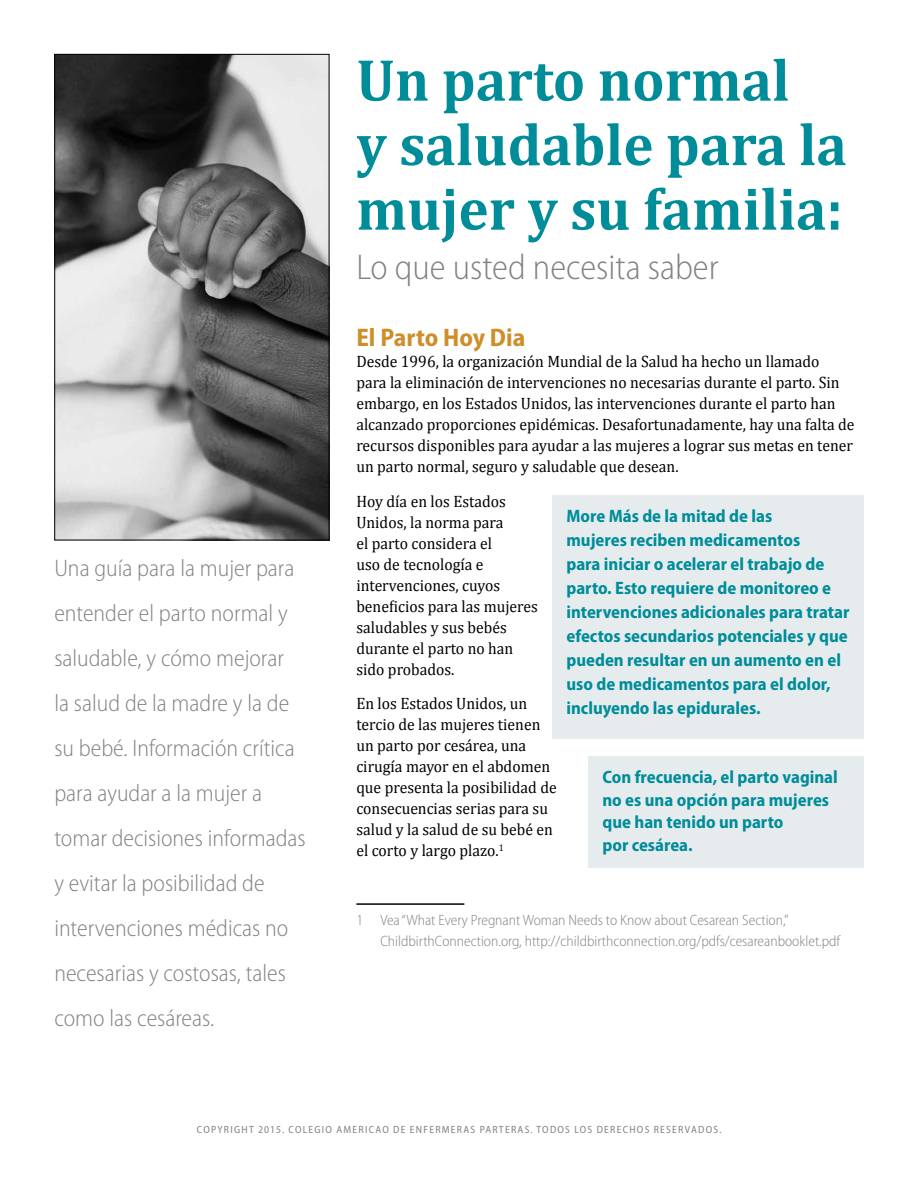
<style>
.page{position:relative;width:918px;height:1188px;background:#fff}
.page>*{position:absolute;margin:0;border:0;box-sizing:border-box;transform-origin:0 0}
.t1{font:700 60px/64.5px "Cambria";color:#008d99;scale:.95 1}
.t2{font:300 semi-condensed 36px "Myriad Pro";color:#808285}
.t3{font:700 semi-condensed 25.5px "Myriad Pro";color:#ce8f2a}
.t4{font:300 semi-condensed 24px/45px "Myriad Pro";color:#808285}
.t5{font:700 semi-condensed 18px/24px "Myriad Pro";color:#008d99}
.t6{font:16.5px/21px "Cambria";color:#000;scale:.95 1}
.t7{font:300 semi-condensed 15px/21px "Myriad Pro";color:#808285}
.t8{font:semi-condensed 10.5px "Myriad Pro";letter-spacing:.12em;color:#808285}
</style>
<div class="page">
<hr style="left:356px;top:903px;width:108px;height:2px;background:#000">
<img style="left:56px;top:56px;width:271px;height:482px">
<div style="left:54px;top:54px;width:275px;height:486px;border:1px solid #000"></div>
<div style="left:553px;top:495px;width:311px;height:244px;background:#e6ecee"></div>
<div style="left:589px;top:756px;width:275px;height:111px;background:#e6ecee"></div>
<p class="t4" style="left:54px;top:546px;width:253px">Una guía para la mujer para entender el parto normal y saludable, y cómo mejorar<br>la salud de la madre y la de su bebé. Información crítica para ayudar a la mujer a tomar decisiones informadas y evitar la posibilidad de intervenciones médicas no necesarias y costosas, tales como las cesáreas.</p>
<h1 class="t1" style="left:356px;top:46px;width:518px">Un parto normal<br>y saludable para la mujer y su familia:</h1>
<h2 class="t2" style="left:356px;top:248px;width:364px">Lo que usted necesita saber</h2>
<h3 class="t3" style="left:356px;top:324px;width:171px">El Parto Hoy Dia</h3>
<p class="t6" style="left:356px;top:351px;width:526px">Desde 1996, la organización Mundial de la Salud ha hecho un llamado<br>para la eliminación de intervenciones no necesarias durante el parto. Sin embargo, en los Estados Unidos, las intervenciones durante el parto han alcanzado proporciones epidémicas. Desafortunadamente, hay una falta de recursos disponibles para ayudar a las mujeres a lograr sus metas en tener un parto normal, seguro y saludable que desean.</p>
<p class="t6" style="left:356px;top:491px;width:192px">Hoy día en los Estados<br>Unidos, la norma para<br>el parto considera el<br>uso de tecnología e intervenciones, cuyos beneficios para las mujeres saludables y sus bebés durante el parto no han sido probados.</p>
<p class="t6" style="left:356px;top:693px;width:212px">En los Estados Unidos, un tercio de las mujeres tienen un parto por cesárea, una cirugía mayor en el abdomen que presenta la posibilidad de consecuencias serias para su salud y la salud de su bebé en el corto y largo plazo.<sup>1</sup></p>
<p class="t5" style="left:566px;top:505px;width:285px">More Más de la mitad de las<br>mujeres reciben medicamentos<br>para iniciar o acelerar el trabajo de parto. Esto requiere de monitoreo e intervenciones adicionales para tratar efectos secundarios potenciales y que pueden resultar en un aumento en el uso de medicamentos para el dolor, incluyendo las epidurales.</p>
<p class="t5" style="left:602px;top:766px;width:237px;line-height:22.5px">Con frecuencia, el parto vaginal no es una opción para mujeres que han tenido un parto<br>por cesárea.</p>
<p class="t7" style="left:380px;top:910px;width:461px;text-indent:-24px">1 Vea “What Every Pregnant Woman Needs to Know about Cesarean Section,”<br>ChildbirthConnection.org, http://childbirthconnection.org/pdfs/cesareanbooklet.pdf</p>
<p class="t8" style="left:197px;top:1124px;width:526px">COPYRIGHT 2015. COLEGIO AMERICAO DE ENFERMERAS PARTERAS. TODOS LOS DERECHOS RESERVADOS.</p>
</div>
